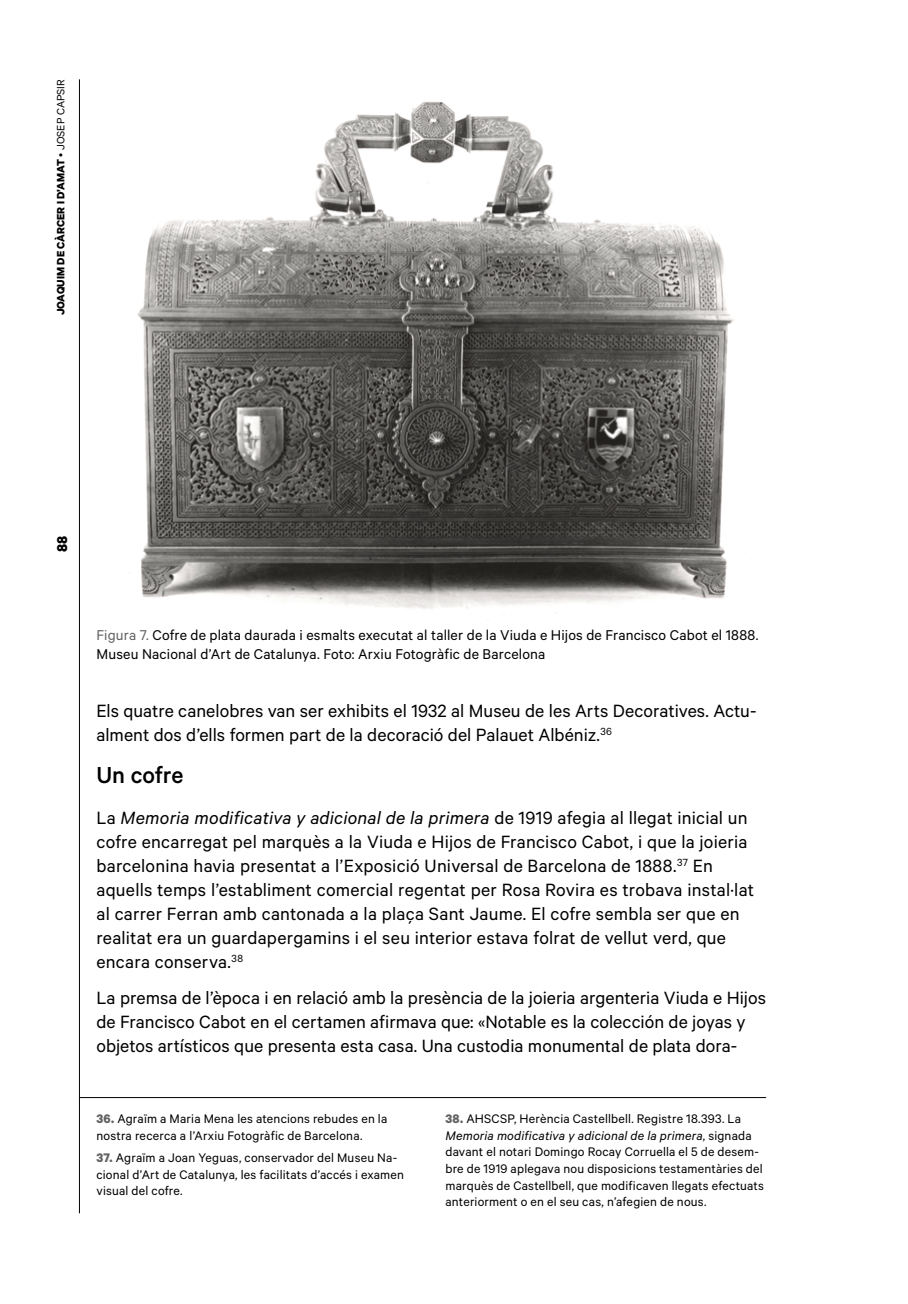
<style>
.page{position:relative;width:908px;height:1304px;background:#fff}
.page>*{position:absolute;margin:0;border:0;box-sizing:border-box;transform-origin:0 0}
.t1{font:500 26px "Calibre";letter-spacing:-.01em;color:#000}
.t2{font:20px/24px "Calibre";letter-spacing:.005em;color:#000}
.t3{font:16px/19.2px "Calibre";letter-spacing:.01em;color:#000}
.t4{font:700 16px "Calibre";color:#000}
.nota{font:14px/16.6px "Calibre";letter-spacing:.015em;color:#000}
.t5{font:700 12px "Calibre";color:#000}
.s1{font-weight:300}
.s2{font-weight:400}
.s3{color:#636363}
.s4{font-style:italic}
.s5{font-weight:700;color:#636363}
</style>
<div class="page">
<hr style="left:79px;top:79px;width:1px;height:1134px;background:#000">
<hr style="left:79px;top:1097px;width:686px;height:1px;background:#000">
<img style="left:129px;top:101px;width:605px;height:508px">
<p class="t5" style="left:53px;top:315px;width:237px;rotate:-90deg">JOAQUIM DE CÀRCER I D’AMAT <span class="s1">•</span> <span class="s2">JOSEP CAPSIR</span></p>
<p class="t4" style="left:52px;top:552px;width:18px;rotate:-90deg">88</p>
<p class="t3" style="left:96px;top:625px;width:663px"><span class="s3">Figura 7.</span> Cofre de plata daurada i esmalts executat al taller de la Viuda e Hijos de Francisco Cabot el 1888.<br>Museu Nacional d’Art de Catalunya. Foto: Arxiu Fotogràfic de Barcelona</p>
<p class="t2" style="left:96px;top:698px;width:661px">Els quatre canelobres van ser exhibits el 1932 al Museu de les Arts Decoratives. Actu&shy;alment dos d’ells formen part de la decoració del Palauet Albéniz.<sup>36</sup></p>
<h1 class="t1" style="left:96px;top:760px;width:88px">Un cofre</h1>
<p class="t2" style="left:96px;top:805px;width:659px">La <span class="s4">Memoria modificativa y adicional de la primera</span> de 1919 afegia al llegat inicial un cofre encarregat pel marquès a la Viuda e Hijos de Francisco Cabot, i que la joieria barcelonina havia presentat a l’Exposició Universal de Barcelona de 1888.<sup>37</sup> En aquells temps l’establiment comercial regentat per Rosa Rovira es trobava instal·lat al carrer Ferran amb cantonada a la plaça Sant Jaume. El cofre sembla ser que en realitat era un guardapergamins i el seu interior estava folrat de vellut verd, que encara conserva.<sup>38</sup></p>
<p class="t2" style="left:96px;top:985px;width:670px">La premsa de l’època i en relació amb la presència de la joieria argenteria Viuda e Hijos de Francisco Cabot en el certamen afirmava que: «Notable es la colección de joyas y objetos artísticos que presenta esta casa. Una custodia monumental de plata dora-</p>
<p class="nota" style="left:96px;top:1110px;width:292px"><span class="s5">36.</span> Agraïm a Maria Mena les atencions rebudes en la nostra recerca a l’Arxiu Fotogràfic de Barcelona.</p>
<p class="nota" style="left:96px;top:1149px;width:309px"><span class="s5">37.</span> Agraïm a Joan Yeguas, conservador del Museu Na&shy;cional d’Art de Catalunya, les facilitats d’accés i examen visual del cofre.</p>
<p class="nota" style="left:445px;top:1110px;width:320px"><span class="s5">38.</span> AHSCSP, Herència Castellbell. Registre 18.393. La <span class="s4">Memoria modificativa y adicional de la primera</span>, signada davant el notari Domingo Rocay Corruella el 5 de desem&shy;bre de 1919 aplegava nou disposicions testamentàries del marquès de Castellbell, que modificaven llegats efectuats anteriorment o en el seu cas, n’afegien de nous.</p>
</div>
